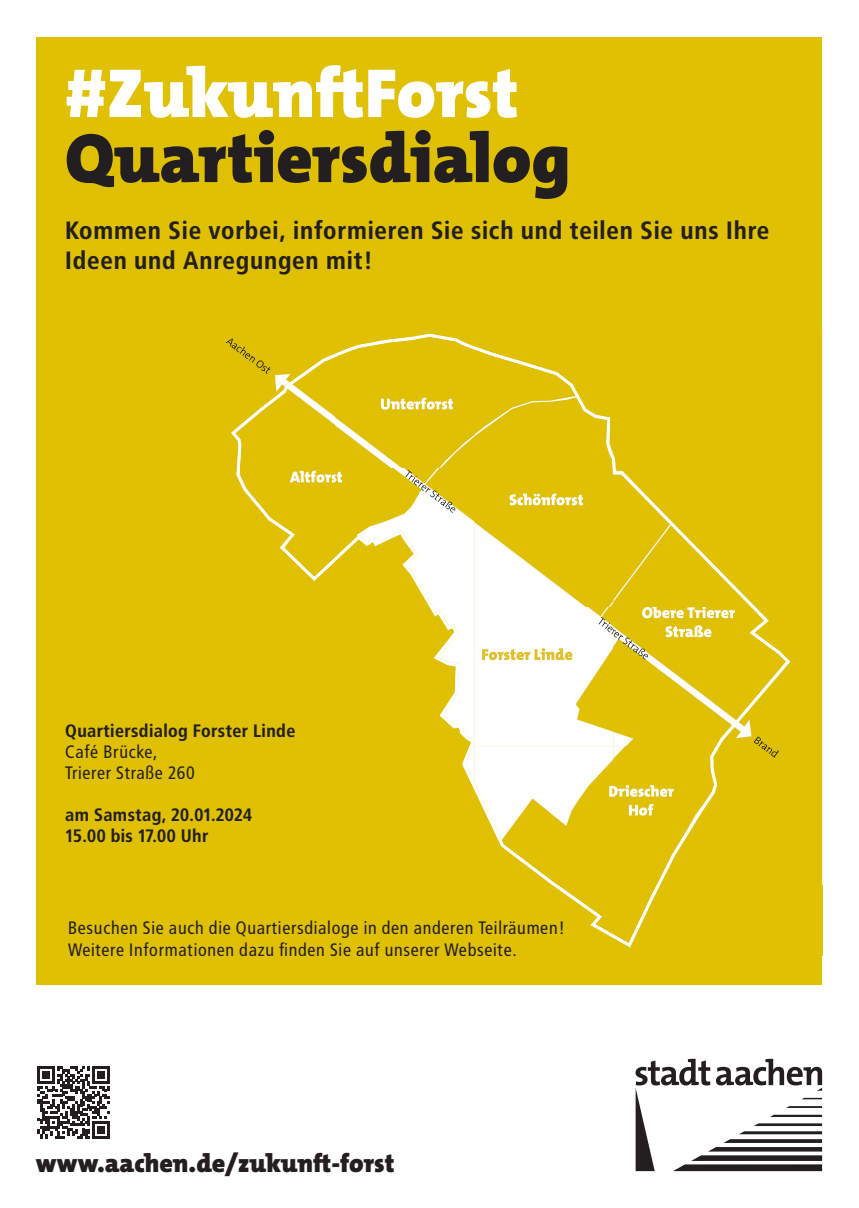
<style>
.page{position:relative;width:859px;height:1208px;background:#fff}
.page>*{position:absolute;margin:0;border:0;box-sizing:border-box;transform-origin:0 0}
.t1{font:900 70px "The Mix Os F";color:#231f20}
.t2{font:900 70px "The Mix Os F";color:#fff}
.t3{font:900 25.9px "The Mix Os F";color:#231f20}
.t4{font:700 25px/30px "Transit Pro";letter-spacing:.01em;color:#231f20}
.t5{font:18px/21px "Transit Pro";color:#231f20}
.t6{font:700 18px/21px "Transit Pro";color:#231f20}
</style>
<div class="page">
<div style="left:37px;top:37px;width:785px;height:947px;background:#e0c003"></div>
<svg style="left:635px;top:1058px;width:187px;height:113px"></svg>
<img style="left:226px;top:329px;width:597px;height:626px">
<img style="left:310px;top:334px;width:233px;height:34px">
<img style="left:269px;top:367px;width:47px;height:35px">
<img style="left:531px;top:367px;width:51px;height:35px">
<img style="left:231px;top:402px;width:43px;height:34px">
<img style="left:579px;top:402px;width:31px;height:34px">
<img style="left:234px;top:436px;width:32px;height:81px">
<img style="left:606px;top:436px;width:45px;height:68px">
<img style="left:650px;top:500px;width:36px;height:40px">
<img style="left:266px;top:512px;width:35px;height:56px">
<img style="left:336px;top:530px;width:82px;height:42px">
<img style="left:685px;top:536px;width:36px;height:40px">
<img style="left:301px;top:556px;width:35px;height:25px">
<img style="left:720px;top:571px;width:36px;height:66px">
<img style="left:409px;top:572px;width:32px;height:90px">
<img style="left:441px;top:612px;width:35px;height:181px">
<img style="left:755px;top:607px;width:35px;height:95px">
<img style="left:720px;top:697px;width:36px;height:47px">
<img style="left:685px;top:738px;width:36px;height:100px">
<img style="left:476px;top:785px;width:35px;height:68px">
<img style="left:650px;top:832px;width:36px;height:72px">
<img style="left:511px;top:849px;width:70px;height:56px">
<img style="left:580px;top:897px;width:71px;height:50px">
<svg style="left:38px;top:1066px;width:71px;height:72px"></svg>
<svg style="left:280px;top:942px;width:7px;height:13px"></svg>
<h1 class="t2" style="left:65px;top:48px;width:455px">#ZukunftForst</h1>
<h1 class="t1" style="left:65px;top:113px;width:507px">Quartiersdialog</h1>
<h3 class="t4" style="left:65px;top:216px;width:706px">Kommen Sie vorbei, informieren Sie sich und teilen Sie uns Ihre<br>Ideen und Anregungen mit!</h3>
<p class="t6" style="left:65px;top:720px;width:232px">Quartiersdialog Forster Linde</p>
<p class="t5" style="left:65px;top:741px;width:132px">Café Brücke,<br>Trierer Straße 260</p>
<p class="t6" style="left:65px;top:804px;width:189px">am Samstag, 20.01.2024<br>15.00 bis 17.00 Uhr</p>
<p class="t5" style="left:68px;top:917px;width:499px;line-height:21.6px">Besuchen Sie auch die Quartiersdialoge in den anderen Teilräumen!<br>Weitere Informationen dazu nden Sie auf unserer Webseite.</p>
<h2 class="t3" style="left:36px;top:1146px;width:360px">www.aachen.de/zukunft-forst</h2>
</div>
